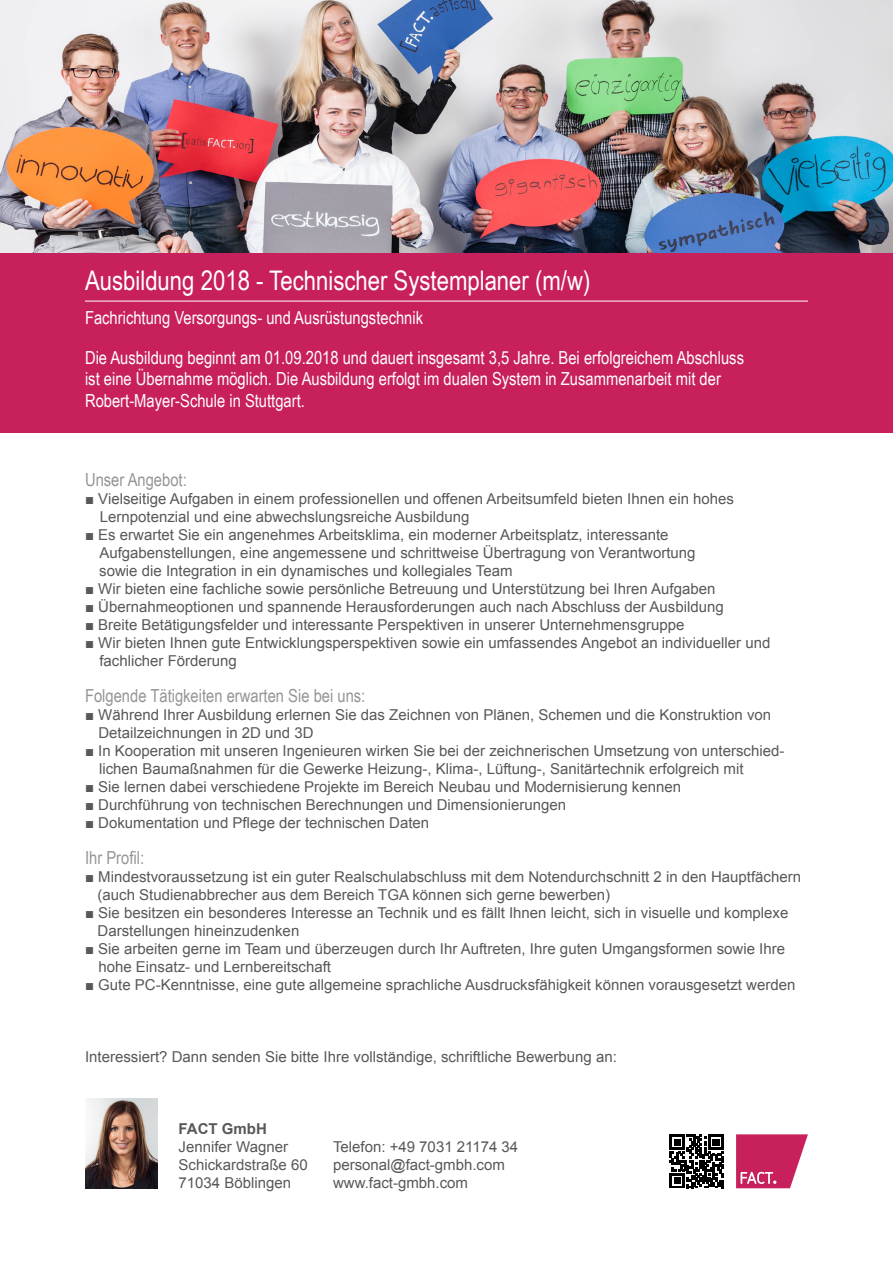
<style>
.page{position:relative;width:893px;height:1263px;background:#fff}
.page>*{position:absolute;margin:0;border:0;box-sizing:border-box;transform-origin:0 0}
.t1{font:27px "Arial Narrow";color:#fff}
.t2{font:18px/21.6px "Arial Narrow";color:#fff}
.t3{font:18px "Arial Narrow";color:#939598}
.t4{font:15px/18px "Arial";color:#57585a}
.t5{font:700 15px "Arial";color:#57585a}
</style>
<div class="page">
<div style="left:0;top:252px;width:893px;height:180px;background:#c7205c"></div>
<img style="left:85px;top:1098px;width:72px;height:90px">
<svg style="left:736px;top:1134px;width:72px;height:54px;background:#d04678"></svg>
<svg style="left:670px;top:1134px;width:54px;height:54px"></svg>
<img style="left:0;top:0;width:893px;height:252px">
<hr style="left:85px;top:301px;width:723px;height:1px;background:#fff">
<h1 class="t1" style="left:85px;top:260px;width:507px">Ausbildung 2018 - Technischer Systemplaner (m/w)</h1>
<p class="t2" style="left:85px;top:306px;width:340px">Fachrichtung Versorgungs- und Ausrüstungstechnik</p>
<p class="t2" style="left:85px;top:346px;width:660px">Die Ausbildung beginnt am 01.09.2018 und dauert insgesamt 3,5 Jahre. Bei erfolgreichem Abschluss ist eine Übernahme möglich. Die Ausbildung erfolgt im dualen System in Zusammenarbeit mit der<br>Robert-Mayer-Schule in Stuttgart.</p>
<p class="t3" style="left:85px;top:466px;width:103px">Unser Angebot:</p>
<p class="t4" style="left:100px;top:490px;width:636px;text-indent:-15px">■ Vielseitige Aufgaben in einem professionellen und offenen Arbeitsumfeld bieten Ihnen ein hohes<br>Lernpotenzial und eine abwechslungsreiche Ausbildung</p>
<p class="t4" style="left:99px;top:526px;width:598px;text-indent:-14px">■ Es erwartet Sie ein angenehmes Arbeitsklima, ein moderner Arbeitsplatz, interessante<br>Aufgabenstellungen, eine angemessene und schrittweise Übertragung von Verantwortung sowie die Integration in ein dynamisches und kollegiales Team</p>
<p class="t4" style="left:85px;top:580px;width:632px">■ Wir bieten eine fachliche sowie persönliche Betreuung und Unterstützung bei Ihren Aufgaben</p>
<p class="t4" style="left:85px;top:598px;width:640px">■ Übernahmeoptionen und spannende Herausforderungen auch nach Abschluss der Ausbildung</p>
<p class="t4" style="left:85px;top:616px;width:601px">■ Breite Betätigungsfelder und interessante Perspektiven in unserer Unternehmensgruppe</p>
<p class="t4" style="left:99px;top:634px;width:672px;text-indent:-14px">■ Wir bieten Ihnen gute Entwicklungsperspektiven sowie ein umfassendes Angebot an individueller und fachlicher Förderung</p>
<p class="t3" style="left:85px;top:682px;width:282px">Folgende Tätigkeiten erwarten Sie bei uns:</p>
<p class="t4" style="left:98px;top:706px;width:674px;text-indent:-13px">■ Während Ihrer Ausbildung erlernen Sie das Zeichnen von Plänen, Schemen und die Konstruktion von<br>Detailzeichnungen in 2D und 3D</p>
<p class="t4" style="left:99px;top:742px;width:687px;text-indent:-14px">■ In Kooperation mit unseren Ingenieuren wirken Sie bei der zeichnerischen Umsetzung von unterschied&shy;lichen Baumaßnahmen für die Gewerke Heizung-, Klima-, Lüftung-, Sanitärtechnik erfolgreich mit</p>
<p class="t4" style="left:85px;top:778px;width:597px">■ Sie lernen dabei verschiedene Projekte im Bereich Neubau und Modernisierung kennen</p>
<p class="t4" style="left:85px;top:796px;width:482px">■ Durchführung von technischen Berechnungen und Dimensionierungen</p>
<p class="t4" style="left:85px;top:814px;width:346px">■ Dokumentation und Pflege der technischen Daten</p>
<p class="t3" style="left:85px;top:844px;width:61px">Ihr Profil:</p>
<p class="t4" style="left:98px;top:868px;width:705px;text-indent:-13px">■ Mindestvoraussetzung ist ein guter Realschulabschluss mit dem Notendurchschnitt 2 in den Hauptfächern (auch Studienabbrecher aus dem Bereich TGA können sich gerne bewerben)</p>
<p class="t4" style="left:98px;top:904px;width:692px;text-indent:-13px">■ Sie besitzen ein besonderes Interesse an Technik und es fällt Ihnen leicht, sich in visuelle und komplexe<br>Darstellungen hineinzudenken</p>
<p class="t4" style="left:98px;top:940px;width:688px;text-indent:-13px">■ Sie arbeiten gerne im Team und überzeugen durch Ihr Auftreten, Ihre guten Umgangsformen sowie Ihre hohe Einsatz- und Lernbereitschaft</p>
<p class="t4" style="left:85px;top:976px;width:712px">■ Gute PC-Kenntnisse, eine gute allgemeine sprachliche Ausdrucksfähigkeit können vorausgesetzt werden</p>
<p class="t4" style="left:85px;top:1048px;width:533px">Interessiert? Dann senden Sie bitte Ihre vollständige, schriftliche Bewerbung an:</p>
<p class="t5" style="left:179px;top:1119px;width:90px">FACT GmbH</p>
<p class="t4" style="left:179px;top:1138px;width:131px">Jennifer Wagner<br>Schickardstraße 60<br>71034 Böblingen</p>
<p class="t4" style="left:333px;top:1138px;width:187px">Telefon: +49 7031 21174 34 personal@fact-gmbh.com www.fact-gmbh.com</p>
</div>
